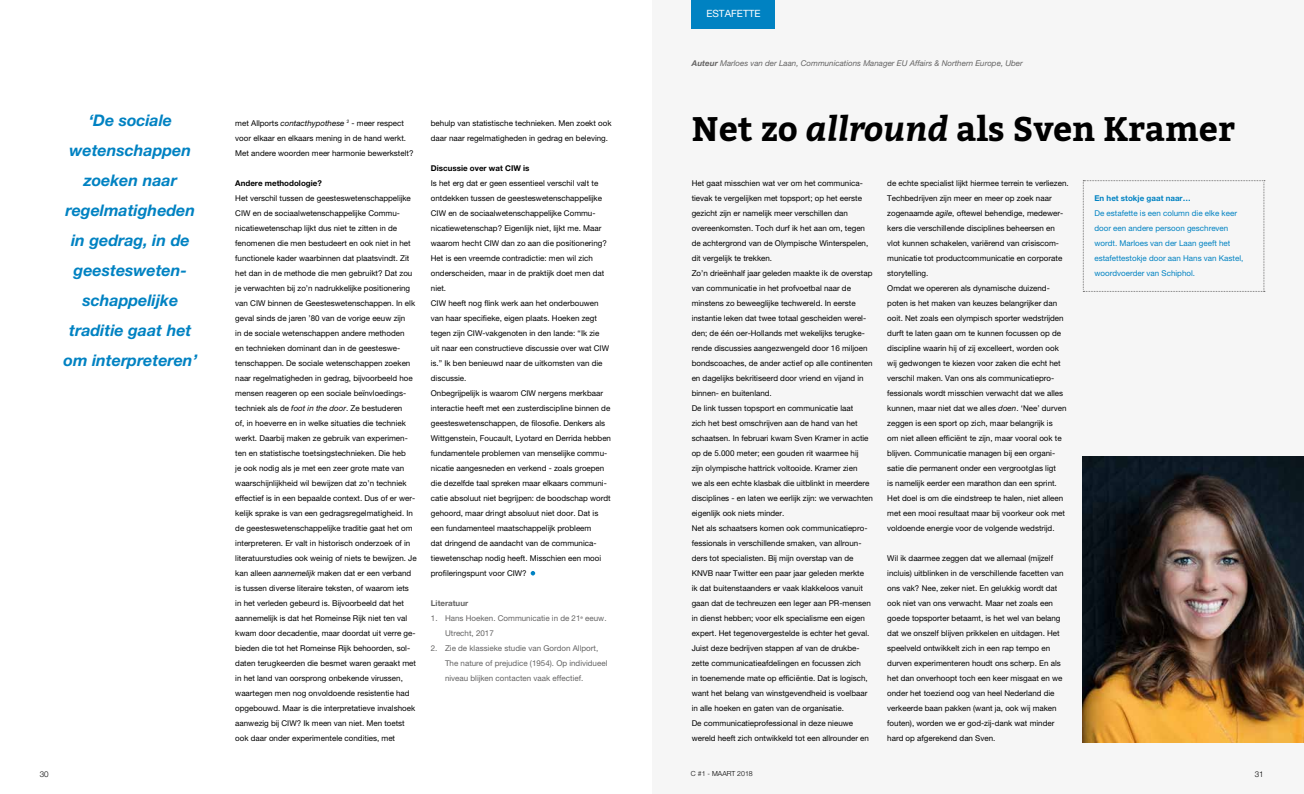
<style>
.page{position:relative;width:1304px;height:794px;background:#fff}
.page>*{position:absolute;margin:0;border:0;box-sizing:border-box;transform-origin:0 0}
.t1{font:700 34px "Bitter";color:#000}
.t2{font:italic 700 16px/30px "Helvetica Neue LT Pro";color:#0082c2;text-align:center}
.t3{font:10px "Helvetica Neue LT Pro";color:#fff}
.t4{font:8px/15px "Helvetica Neue LT Pro";color:#000}
.t5{font:8px/15px "Helvetica Neue LT Pro";color:#646363}
.t6{font:8px/15px "Helvetica Neue LT Pro";color:#0082c2}
.t7{font:italic 8px "Helvetica Neue LT Pro";color:#646363}
.t8{font:700 8px "Helvetica Neue LT Pro";color:#000}
.t9{font:700 8px "Helvetica Neue LT Pro";color:#0082c2}
.t10{font:700 8px "Helvetica Neue LT Pro";color:#646363}
.t11{font:300 8px "Helvetica Neue LT Pro";color:#000}
.t12{font:300 7px "Helvetica Neue LT Pro";color:#000}
.s1{font-style:italic}
.s2{font-weight:700}
</style>
<div class="page">
<svg style="left:531px;top:571px;width:4px;height:4px"></svg>
<div style="left:652px;top:0;width:652px;height:794px;background:#f6f6f6"></div>
<div style="left:692px;top:0;width:83px;height:28px;background:#0082c2"></div>
<img style="left:1083px;top:456px;width:221px;height:286px">
<svg style="left:1083px;top:180px;width:182px;height:112px"></svg>
<h2 class="t2" style="left:64px;top:105px;width:137px">‘De sociale wetenschappen zoeken naar regelmatigheden in gedrag, in de geestesweten&shy;schappelĳke traditie gaat het om interpreteren’</h2>
<p class="t11" style="left:40px;top:769px;width:10px">30</p>
<p class="t4" style="left:235px;top:116px;width:180px">met Allports <span class="s1">contacthypothese</span> <sup>2</sup> - meer respect voor elkaar en elkaars mening in de hand werkt.<br>Met andere woorden meer harmonie bewerkstelt?</p>
<p class="t8" style="left:235px;top:178px;width:88px">Andere methodologie?</p>
<p class="t4" style="left:235px;top:191px;width:183px">Het verschil tussen de geesteswetenschappelĳke CIW en de sociaalwetenschappelĳke Commu&shy;nicatiewetenschap lĳkt dus niet te zitten in de fenomenen die men bestudeert en ook niet in het functionele kader waarbinnen dat plaatsvindt. Zit het dan in de methode die men gebruikt? Dat zou je verwachten bĳ zo’n nadrukkelĳke positionering van CIW binnen de Geesteswetenschappen. In elk geval sinds de jaren ’80 van de vorige eeuw zĳn<br>in de sociale wetenschappen andere methoden<br>en technieken dominant dan in de geesteswe&shy;tenschappen. De sociale wetenschappen zoeken naar regelmatigheden in gedrag, bĳvoorbeeld hoe mensen reageren op een sociale beïnvloedings&shy;techniek als de <span class="s1">foot in the door</span>. Ze bestuderen<br>of, in hoeverre en in welke situaties die techniek werkt. Daarbĳ maken ze gebruik van experimen&shy;ten en statistische toetsingstechnieken. Die heb<br>je ook nodig als je met een zeer grote mate van waarschĳnlĳkheid wil bewĳzen dat zo’n techniek effectief is in een bepaalde context. Dus of er wer&shy;kelĳk sprake is van een gedragsregelmatigheid. In de geesteswetenschappelĳke traditie gaat het om interpreteren. Er valt in historisch onderzoek of in literatuurstudies ook weinig of niets te bewĳzen. Je kan alleen <span class="s1">aannemelĳk</span> maken dat er een verband is tussen diverse literaire teksten, of waarom iets in het verleden gebeurd is. Bĳvoorbeeld dat het aannemelĳk is dat het Romeinse Rĳk niet ten val kwam door decadentie, maar doordat uit verre ge&shy;bieden die tot het Romeinse Rĳk behoorden, sol&shy;daten terugkeerden die besmet waren geraakt met in het land van oorsprong onbekende virussen, waartegen men nog onvoldoende resistentie had opgebouwd. Maar is die interpretatieve invalshoek aanwezig bĳ CIW? Ik meen van niet. Men toetst ook daar onder experimentele condities, met</p>
<p class="t4" style="left:431px;top:116px;width:182px">behulp van statistische technieken. Men zoekt ook daar naar regelmatigheden in gedrag en beleving.</p>
<p class="t8" style="left:431px;top:163px;width:100px">Discussie over wat CIW is</p>
<p class="t4" style="left:431px;top:176px;width:182px">Is het erg dat er geen essentieel verschil valt te ontdekken tussen de geesteswetenschappelĳke CIW en de sociaalwetenschappelĳke Commu&shy;nicatiewetenschap? Eigenlĳk niet, lĳkt me. Maar waarom hecht CIW dan zo aan die positionering?<br>Het is een vreemde contradictie: men wil zich onderscheiden, maar in de praktĳk doet men dat niet.<br>CIW heeft nog flink werk aan het onderbouwen van haar specifieke, eigen plaats. Hoeken zegt tegen zĳn CIW-vakgenoten in den lande: “Ik zie<br>uit naar een constructieve discussie over wat CIW is.” Ik ben benieuwd naar de uitkomsten van die discussie.<br>Onbegrĳpelĳk is waarom CIW nergens merkbaar interactie heeft met een zusterdiscipline binnen de geesteswetenschappen, de filosofie. Denkers als Wittgenstein, Foucault, Lyotard en Derrida hebben fundamentele problemen van menselĳke commu&shy;nicatie aangesneden en verkend - zoals groepen die dezelfde taal spreken maar elkaars communi&shy;catie absoluut niet begrĳpen: de boodschap wordt gehoord, maar dringt absoluut niet door. Dat is een fundamenteel maatschappelĳk probleem<br>dat dringend de aandacht van de communica&shy;tiewetenschap nodig heeft. Misschien een mooi profileringspunt voor CIW?</p>
<p class="t10" style="left:431px;top:598px;width:39px">Literatuur</p>
<p class="t5" style="left:445px;top:611px;width:163px;text-indent:-14px">1. Hans Hoeken. Communicatie in de 21<sup>e</sup> eeuw.<br>Utrecht, 2017</p>
<p class="t5" style="left:445px;top:641px;width:164px;text-indent:-14px">2. Zie de klassieke studie van Gordon Allport,<br>The nature of prejudice (1954). Op individueel niveau blĳken contacten vaak effectief.</p>
<p class="t3" style="left:706px;top:8px;width:56px">ESTAFETTE</p>
<p class="t7" style="left:692px;top:58px;width:332px"><span class="s2">Auteur</span> Marloes van der Laan, Communications Manager EU Affairs &amp; Northern Europe, Uber</p>
<h1 class="t1" style="left:692px;top:103px;width:544px">Net zo <span class="s1">allround</span> als Sven Kramer</h1>
<p class="t4" style="left:692px;top:176px;width:183px">Het gaat misschien wat ver om het communica&shy;tievak te vergelĳken met topsport; op het eerste gezicht zĳn er namelĳk meer verschillen dan overeenkomsten. Toch durf ik het aan om, tegen de achtergrond van de Olympische Winterspelen, dit vergelĳk te trekken.<br>Zo’n drieënhalf jaar geleden maakte ik de overstap van communicatie in het profvoetbal naar de minstens zo beweeglĳke techwereld. In eerste instantie leken dat twee totaal gescheiden werel&shy;den; de één oer-Hollands met wekelĳks terugke&shy;rende discussies aangezwengeld door 16 miljoen bondscoaches, de ander actief op alle continenten en dagelĳks bekritiseerd door vriend en vĳand in binnen- en buitenland.<br>De link tussen topsport en communicatie laat<br>zich het best omschrĳven aan de hand van het schaatsen. In februari kwam Sven Kramer in actie op de 5.000 meter; een gouden rit waarmee hĳ<br>zĳn olympische hattrick voltooide. Kramer zien<br>we als een echte klasbak die uitblinkt in meerdere disciplines - en laten we eerlĳk zĳn: we verwachten eigenlĳk ook niets minder.<br>Net als schaatsers komen ook communicatiepro&shy;fessionals in verschillende smaken, van allroun&shy;ders tot specialisten. Bĳ mĳn overstap van de KNVB naar Twitter een paar jaar geleden merkte<br>ik dat buitenstaanders er vaak klakkeloos vanuit gaan dat de techreuzen een leger aan PR-mensen in dienst hebben; voor elk specialisme een eigen expert. Het tegenovergestelde is echter het geval.<br>Juist deze bedrĳven stappen af van de drukbe&shy;zette communicatieafdelingen en focussen zich<br>in toenemende mate op efficiëntie. Dat is logisch, want het belang van winstgevendheid is voelbaar in alle hoeken en gaten van de organisatie.<br>De communicatieprofessional in deze nieuwe wereld heeft zich ontwikkeld tot een allrounder en</p>
<p class="t4" style="left:887px;top:176px;width:183px">de echte specialist lĳkt hiermee terrein te verliezen.<br>Techbedrĳven zĳn meer en meer op zoek naar zogenaamde <span class="s1">agile</span>, oftewel behendige, medewer&shy;kers die verschillende disciplines beheersen en vlot kunnen schakelen, variërend van crisiscom&shy;municatie tot productcommunicatie en corporate storytelling.<br>Omdat we opereren als dynamische duizend&shy;poten is het maken van keuzes belangrĳker dan ooit. Net zoals een olympisch sporter wedstrĳden durft te laten gaan om te kunnen focussen op de discipline waarin hĳ of zĳ excelleert, worden ook wĳ gedwongen te kiezen voor zaken die echt het verschil maken. Van ons als communicatiepro&shy;fessionals wordt misschien verwacht dat we alles kunnen, maar niet dat we alles <span class="s1">doen</span>. ‘Nee’ durven zeggen is een sport op zich, maar belangrĳk is<br>om niet alleen efficiënt te zĳn, maar vooral ook te blĳven. Communicatie managen bĳ een organi&shy;satie die permanent onder een vergrootglas ligt<br>is namelĳk eerder een marathon dan een sprint.<br>Het doel is om die eindstreep te halen, niet alleen met een mooi resultaat maar bĳ voorkeur ook met voldoende energie voor de volgende wedstrĳd.</p>
<p class="t4" style="left:887px;top:551px;width:178px">Wil ik daarmee zeggen dat we allemaal (mĳzelf incluis) uitblinken in de verschillende facetten van ons vak? Nee, zeker niet. En gelukkig wordt dat ook niet van ons verwacht. Maar net zoals een goede topsporter betaamt, is het wel van belang dat we onszelf blĳven prikkelen en uitdagen. Het speelveld ontwikkelt zich in een rap tempo en durven experimenteren houdt ons scherp. En als het dan onverhoopt toch een keer misgaat en we onder het toeziend oog van heel Nederland die verkeerde baan pakken (want ja, ook wĳ maken fouten), worden we er god-zĳ-dank wat minder hard op afgerekend dan Sven.</p>
<p class="t9" style="left:1094px;top:193px;width:98px">En het stokje gaat naar…</p>
<p class="t6" style="left:1094px;top:206px;width:150px">De estafette is een column die elke keer door een andere persoon geschreven wordt. Marloes van der Laan geeft het estafettestokje door aan Hans van Kastel, woordvoerder van Schiphol.</p>
<p class="t12" style="left:691px;top:769px;width:63px">C #1 - MAART 2018</p>
<p class="t11" style="left:1255px;top:769px;width:10px">31</p>
</div>
